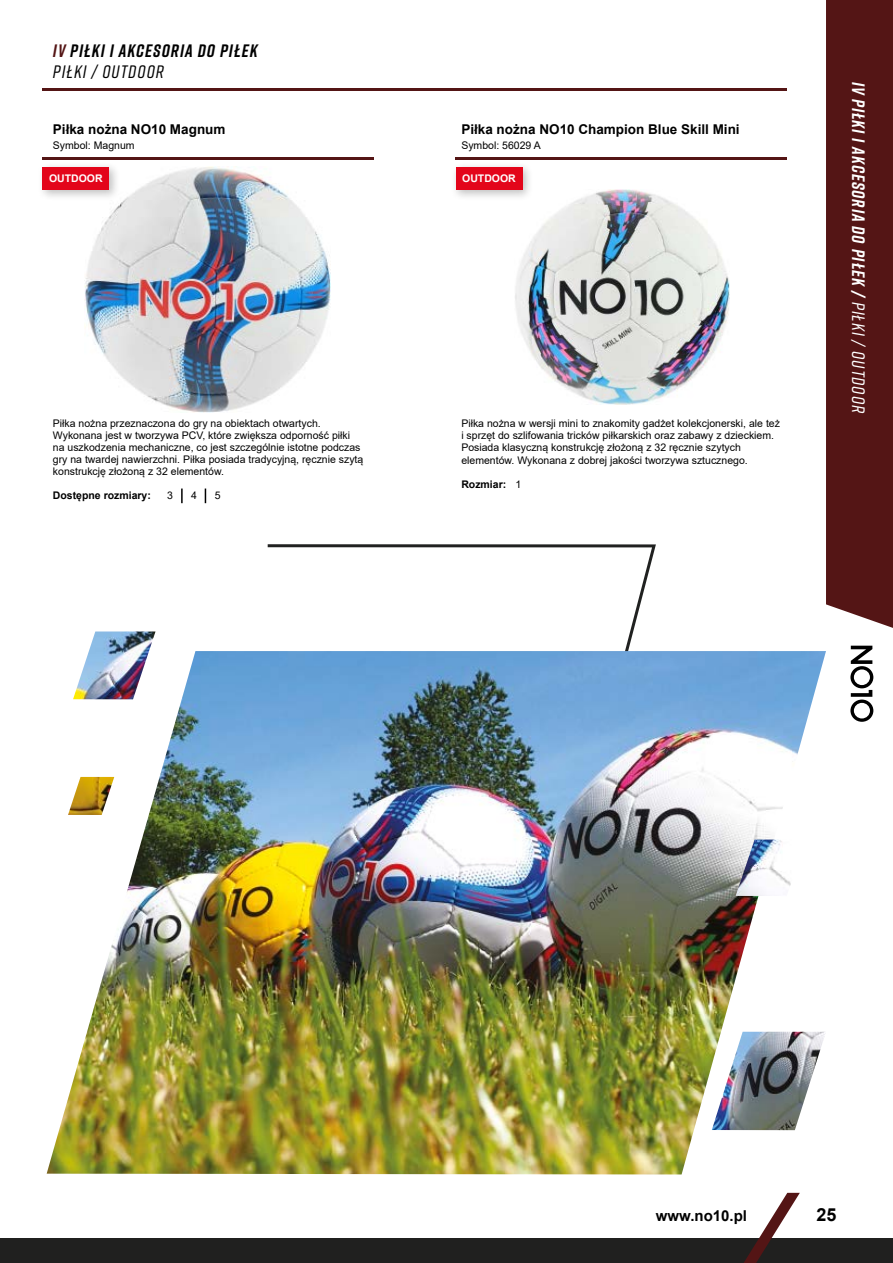
<style>
.page{position:relative;width:893px;height:1263px;background:#fff}
.page>*{position:absolute;margin:0;border:0;box-sizing:border-box;transform-origin:0 0}
.t1{font:italic 700 18px "Rift";color:#fff}
.t2{font:italic 700 18px/21px "Rift";letter-spacing:.06em;color:#000}
.t3{font:700 18px "Arial";color:#000}
.t4{font:700 15px "Arial";color:#000}
.t5{font:700 13.5px "Arial";color:#000}
.t6{font:10.5px/12px "Arial";color:#000}
.t7{font:700 10.5px "Arial";color:#000}
.t8{font:700 10.5px "Arial";color:#fff}
.s1{color:#541515}
.s2{font-weight:500}
.s3{font-weight:400}
</style>
<div class="page">
<div style="left:0;top:1238px;width:893px;height:25px;background:#20201f"></div>
<svg style="left:744px;top:1193px;width:56px;height:70px"></svg>
<div style="left:826px;top:0;width:67px;height:628px;background:#541515"></div>
<svg style="left:850px;top:646px;width:23px;height:76px"></svg>
<hr style="left:43px;top:88px;width:744px;height:3px;background:#541515">
<svg style="left:181px;top:488px;width:2px;height:15px"></svg>
<svg style="left:205px;top:488px;width:1px;height:15px"></svg>
<hr style="left:43px;top:157px;width:331px;height:3px;background:#541515">
<hr style="left:455px;top:157px;width:332px;height:3px;background:#541515">
<img style="left:85px;top:167px;width:245px;height:245px">
<img style="left:515px;top:190px;width:214px;height:215px">
<div style="left:37px;top:162px;width:83px;height:39px;background:#000;opacity:.25"></div>
<div style="left:43px;top:167px;width:66px;height:23px;background:#e3051a"></div>
<div style="left:450px;top:162px;width:84px;height:39px;background:#000;opacity:.25"></div>
<div style="left:456px;top:167px;width:66px;height:23px;background:#e3051a"></div>
<svg style="left:267px;top:544px;width:389px;height:107px"></svg>
<img style="left:47px;top:651px;width:779px;height:523px">
<img style="left:712px;top:1032px;width:114px;height:98px">
<img style="left:736px;top:839px;width:70px;height:57px">
<img style="left:73px;top:631px;width:83px;height:68px">
<img style="left:68px;top:777px;width:46px;height:38px">
<h1 class="t2" style="left:53px;top:39px;width:206px"><span class="s1">IV</span> PIŁKI I AKCESORIA DO PIŁEK <span class="s2">piłki / OUTDOOR</span></h1>
<p class="t5" style="left:53px;top:120px;width:174px">Piłka nożna NO10 Magnum</p>
<p class="t5" style="left:461px;top:120px;width:280px">Piłka nożna NO10 Champion Blue Skill Mini</p>
<p class="t6" style="left:53px;top:139px;width:83px">Symbol: Magnum</p>
<p class="t6" style="left:461px;top:139px;width:81px">Symbol: 56029 A</p>
<p class="t8" style="left:49px;top:171px;width:55px">OUTDOOR</p>
<p class="t8" style="left:462px;top:171px;width:55px">OUTDOOR</p>
<p class="t6" style="left:53px;top:418px;width:312px">Piłka nożna przeznaczona do gry na obiektach otwartych.<br>Wykonana jest w tworzywa PCV, które zwiększa odporność piłki na uszkodzenia mechaniczne, co jest szczególnie istotne podczas gry na twardej nawierzchni. Piłka posiada tradycyjną, ręcznie szytą konstrukcję złożoną z 32 elementów.</p>
<p class="t7" style="left:53px;top:488px;width:100px">Dostępne rozmiary:</p>
<p class="t6" style="left:167px;top:490px;width:7px">3</p>
<p class="t6" style="left:191px;top:490px;width:7px">4</p>
<p class="t6" style="left:215px;top:490px;width:7px">5</p>
<p class="t6" style="left:461px;top:418px;width:320px">Piłka nożna w wersji mini to znakomity gadżet kolekcjonerski, ale też i sprzęt do szlifowania tricków piłkarskich oraz zabawy z dzieckiem.<br>Posiada klasyczną konstrukcję złożoną z 32 ręcznie szytych elementów. Wykonana z dobrej jakości tworzywa sztucznego.</p>
<p class="t7" style="left:461px;top:476px;width:61px">Rozmiar: <span class="s3">1</span></p>
<h1 class="t1" style="left:871px;top:81px;width:333px;rotate:90deg">IV PIŁKI I AKCESORIA DO PIŁEK / <span class="s2">piłki / OUTDOOR</span></h1>
<h2 class="t4" style="left:656px;top:1205px;width:93px">www.no10.pl</h2>
<h1 class="t3" style="left:816px;top:1201px;width:22px">25</h1>
</div>
